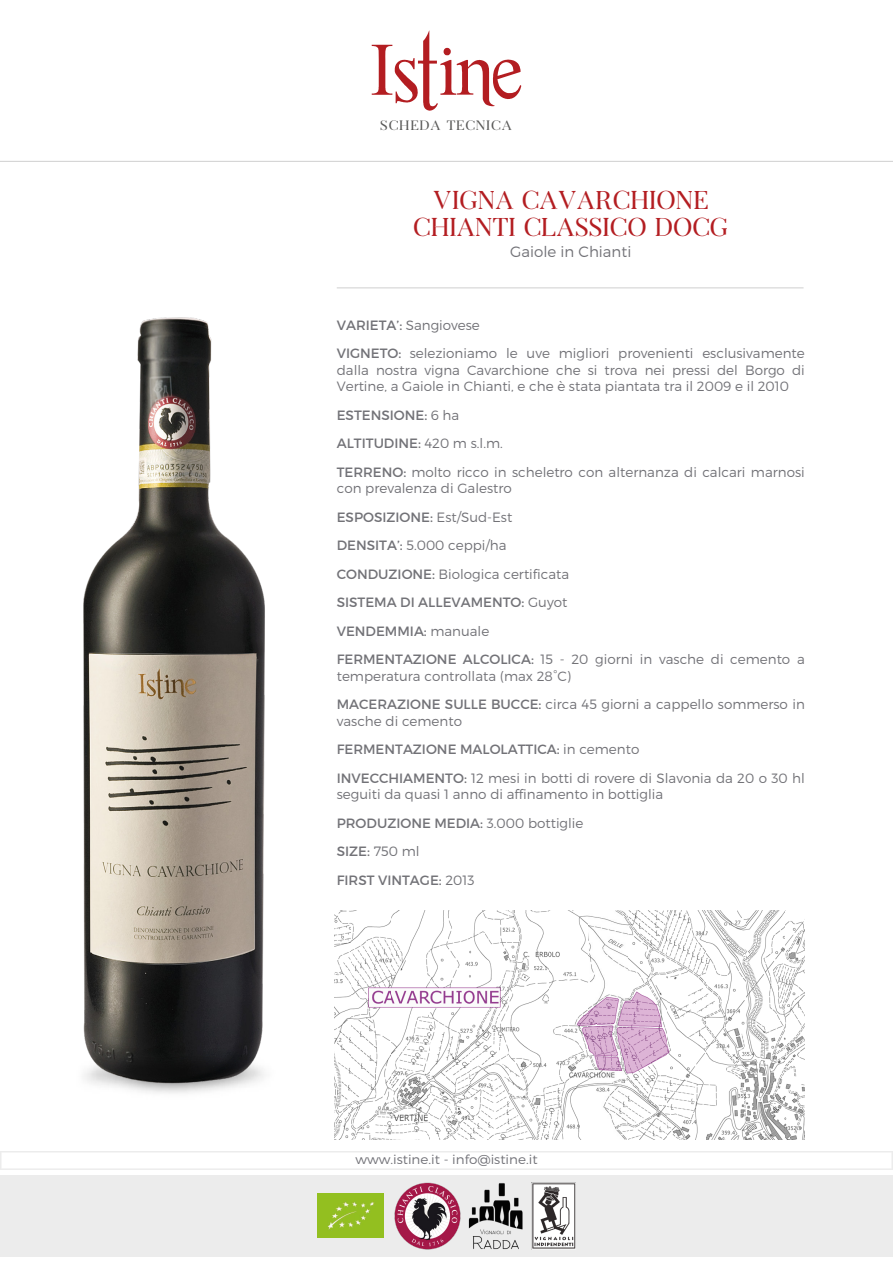
<style>
.page{position:relative;width:893px;height:1263px;background:#fff}
.page>*{position:absolute;margin:0;border:0;box-sizing:border-box;transform-origin:0 0}
.t1{font:27px/27px "Arterio Non Commercial";color:#b31d21;text-align:center}
.t2{font:300 15px "Montserrat";color:#727277}
.t3{font:14.25px "Arterio Non Commercial";letter-spacing:.05em;color:#585857;scale:1.05 1}
.t4{font:300 13.5px/28.5px "Montserrat";color:#727277}
.t5{font:300 12.9px "Montserrat";color:#727278;scale:1.05 1}
.s1{font-weight:400}
</style>
<div class="page">
<img style="left:83px;top:317px;width:182px;height:708px">
<img style="left:83px;top:1025px;width:180px;height:4px">
<img style="left:83px;top:1029px;width:181px;height:65px">
<hr style="left:337px;top:287px;width:467px;height:1px;background:#706f6f">
<hr style="left:0;top:161px;width:893px;height:1px;background:#706f6f">
<svg style="left:0;top:1151px;width:893px;height:19px"></svg>
<div style="left:0;top:1175px;width:893px;height:82px;background:#ececec"></div>
<img style="left:532px;top:1183px;width:44px;height:66px">
<img style="left:317px;top:1194px;width:66px;height:43px">
<img style="left:394px;top:1182px;width:67px;height:68px">
<img style="left:468px;top:1183px;width:55px;height:67px">
<svg style="left:372px;top:31px;width:149px;height:80px"></svg>
<img style="left:334px;top:910px;width:471px;height:230px">
<p class="t3" style="left:380px;top:119px;width:127px">SCHEDA TECNICA</p>
<h1 class="t1" style="left:413px;top:186px;width:317px">VIGNA CAVARCHIONE<br>CHIANTI CLASSICO DOCG</h1>
<p class="t2" style="left:510px;top:242px;width:123px">Gaiole in Chianti</p>
<p class="t4" style="left:337px;top:310px;width:470px"><span class="s1">VARIETA’:</span> Sangiovese<br><span class="s1">VIGNETO:</span> selezioniamo le uve migliori provenienti esclusivamente</p>
<p class="t4" style="left:337px;top:361px;width:469px;line-height:16.5px">dalla nostra vigna Cavarchione che si trova nei pressi del Borgo di<br>Vertine, a Gaiole in Chianti, e che è stata piantata tra il 2009 e il 2010</p>
<p class="t4" style="left:337px;top:400px;width:469px"><span class="s1">ESTENSIONE:</span> 6 ha<br><span class="s1">ALTITUDINE:</span> 420 m s.l.m.<br><span class="s1">TERRENO:</span> molto ricco in scheletro con alternanza di calcari marnosi</p>
<p class="t4" style="left:337px;top:474px;width:469px">con prevalenza di Galestro<br><span class="s1">ESPOSIZIONE:</span> Est/Sud-Est<br><span class="s1">DENSITA’:</span> 5.000 ceppi/ha<br><span class="s1">CONDUZIONE:</span> Biologica certificata<br><span class="s1">SISTEMA DI ALLEVAMENTO:</span> Guyot<br><span class="s1">VENDEMMIA:</span> manuale<br><span class="s1">FERMENTAZIONE ALCOLICA:</span> 15 - 20 giorni in vasche di cemento a</p>
<p class="t4" style="left:337px;top:661px;width:470px">temperatura controllata (max 28°C)<br><span class="s1">MACERAZIONE SULLE BUCCE:</span> circa 45 giorni a cappello sommerso in</p>
<p class="t4" style="left:337px;top:706px;width:469px">vasche di cemento<br><span class="s1">FERMENTAZIONE MALOLATTICA:</span> in cemento<br><span class="s1">INVECCHIAMENTO:</span> 12 mesi in botti di rovere di Slavonia da 20 o 30 hl</p>
<p class="t4" style="left:337px;top:780px;width:328px">seguiti da quasi 1 anno di affinamento in bottiglia<br><span class="s1">PRODUZIONE MEDIA:</span> 3.000 bottiglie<br><span class="s1">SIZE:</span> 750 ml<br><span class="s1">FIRST VINTAGE:</span> 2013</p>
<p class="t5" style="left:355px;top:1152px;width:175px">www.istine.it - info@istine.it</p>
</div>
